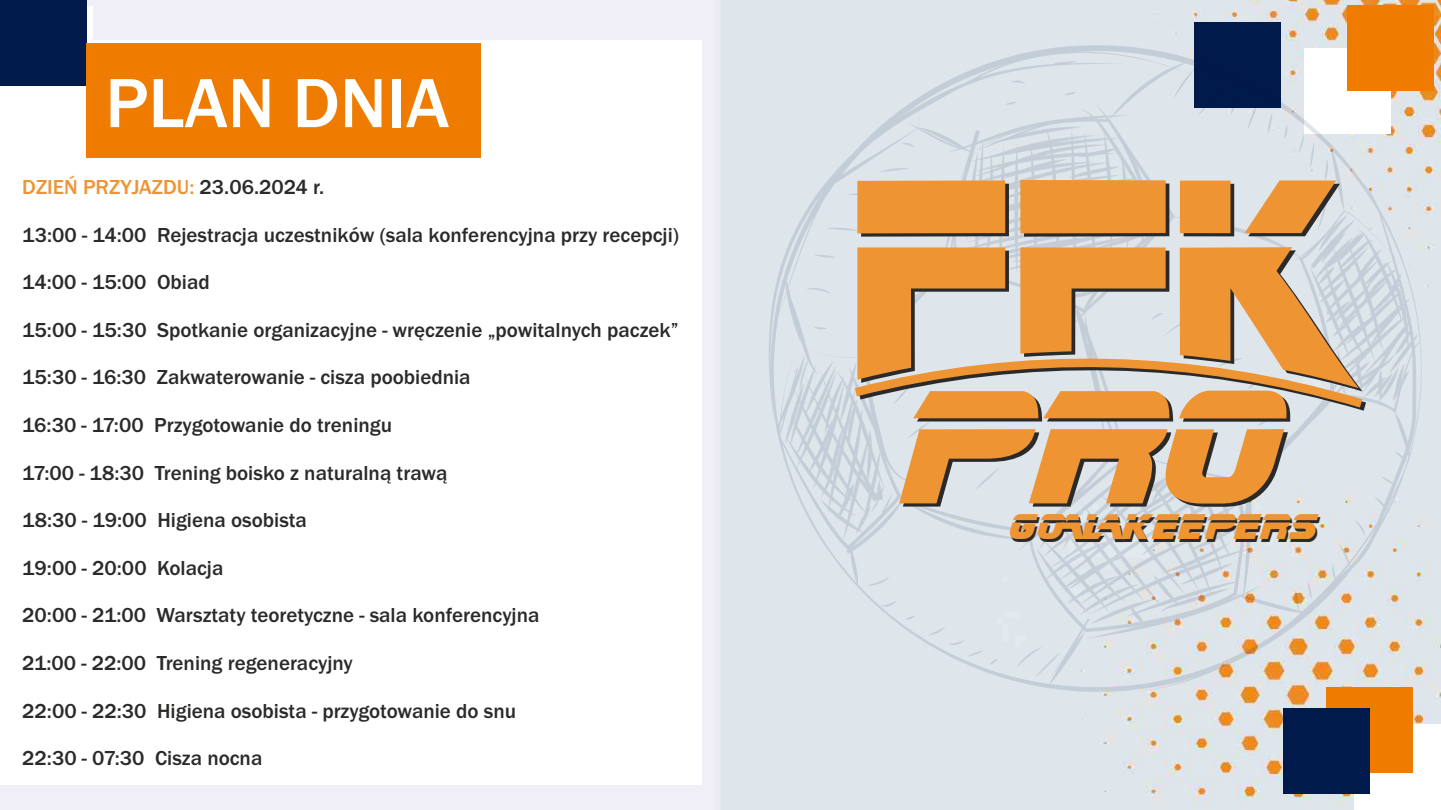
<style>
.page{position:relative;width:1441px;height:810px;background:#fff}
.page>*{position:absolute;margin:0;border:0;box-sizing:border-box;transform-origin:0 0}
.t1{font:162.75px "Blade Runner Movie Font";color:#2b2a29}
.t2{font:500 72px "Franklin Gothic";color:#fefefe}
.t3{font:36px "Blade Runner Movie Font";color:#2b2a29}
.t4{font:500 21px "Franklin Gothic";color:#2b2a29}
.t5{font:500 21px "Franklin Gothic";color:#ef9432}
.s1{color:#2b2a29}
</style>
<div class="page">
<img style="left:0;top:0;width:743px;height:810px">
<div style="left:0;top:40px;width:702px;height:745px;background:#fff"></div>
<div style="left:6px;top:6px;width:86px;height:86px;background:#fff"></div>
<div style="left:0;top:0;width:86px;height:86px;background:#001a4b"></div>
<div style="left:86px;top:43px;width:394px;height:115px;background:#ef7c00"></div>
<img style="left:743px;top:0;width:697px;height:810px">
<div style="left:1183px;top:184px;width:50px;height:52px;background:linear-gradient(to right,#2b2a29,#2b2a29)"></div>
<svg style="left:1023px;top:183px;width:146px;height:54px"></svg>
<svg style="left:861px;top:184px;width:147px;height:53px"></svg>
<div style="left:1179px;top:181px;width:51px;height:52px;background:#ef9432"></div>
<svg style="left:1244px;top:180px;width:95px;height:56px;background:#d7a672"></svg>
<div style="left:1020px;top:180px;width:145px;height:53px;background:#ef9432"></div>
<div style="left:857px;top:180px;width:148px;height:53px;background:#ef9432"></div>
<svg style="left:845px;top:247px;width:529px;height:170px;background:#dbb993"></svg>
<h2 class="t2" style="left:105px;top:77px;width:345px">PLAN DNIA</h2>
<p class="t5" style="left:22px;top:179px;width:303px">DZIEŃ PRZYJAZDU: <span class="s1">23.06.2024 r.</span></p>
<p class="t4" style="left:22px;top:227px;width:658px">13:00 - 14:00 Rejestracja uczestników (sala konferencyjna przy recepcji)</p>
<p class="t4" style="left:22px;top:274px;width:189px">14:00 - 15:00 Obiad</p>
<p class="t4" style="left:22px;top:322px;width:657px">15:00 - 15:30 Spotkanie organizacyjne - wręczenie „powitalnych paczek”</p>
<p class="t4" style="left:22px;top:370px;width:450px">15:30 - 16:30 Zakwaterowanie - cisza poobiednia</p>
<p class="t4" style="left:22px;top:417px;width:371px">16:30 - 17:00 Przygotowanie do treningu</p>
<p class="t4" style="left:22px;top:465px;width:426px">17:00 - 18:30 Trening boisko z naturalną trawą</p>
<p class="t4" style="left:22px;top:513px;width:286px">18:30 - 19:00 Higiena osobista</p>
<p class="t4" style="left:22px;top:560px;width:203px">19:00 - 20:00 Kolacja</p>
<p class="t4" style="left:22px;top:608px;width:518px">20:00 - 21:00 Warsztaty teoretyczne - sala konferencyjna</p>
<p class="t4" style="left:22px;top:655px;width:332px">21:00 - 22:00 Trening regeneracyjny</p>
<p class="t4" style="left:22px;top:703px;width:495px">22:00 - 22:30 Higiena osobista - przygotowanie do snu</p>
<p class="t4" style="left:22px;top:751px;width:241px">22:30 - 07:30 Cisza nocna</p>
<h1 class="t1" style="left:896px;top:383px;width:386px">PRO</h1>
<h3 class="t3" style="left:1009px;top:514px;width:310px">GOALKEEPERS</h3>
</div>
